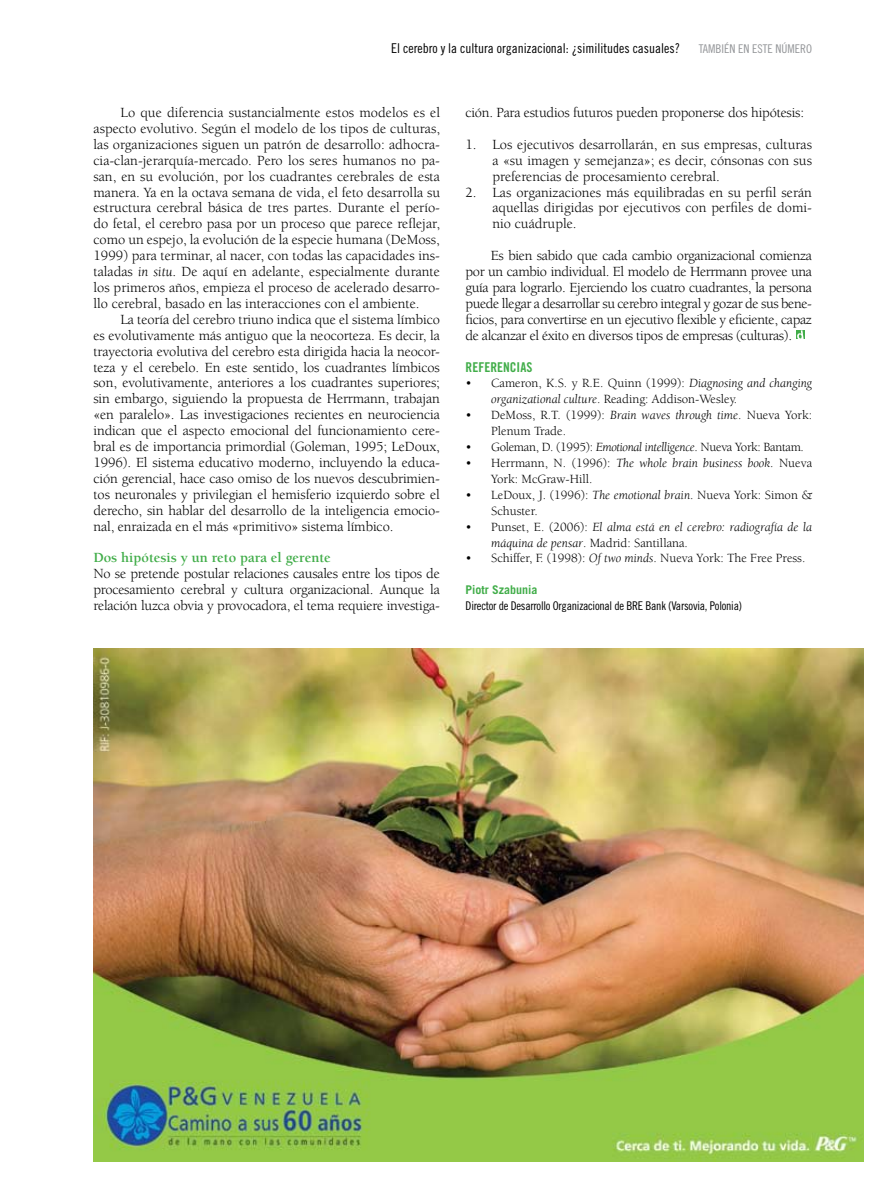
<style>
.page{position:relative;width:893px;height:1191px;background:#fff}
.page>*{position:absolute;margin:0;border:0;box-sizing:border-box;transform-origin:0 0}
.t1{font:14.4px/15.9px "Berkeley";letter-spacing:-.01em;color:#000;text-align:justify}
.t2{font:700 14.4px "Berkeley";color:#41ad49}
.t3{font:13.5px "Trade Gothic Cond Eighteen";color:#000}
.t4{font:13.5px "Trade Gothic Bold Cond Twenty";color:#41ad49}
.t5{font:12.9px/15.9px "Berkeley";color:#000}
.t6{font:italic 12.9px/15.9px "Berkeley";color:#000}
.t7{font:12.9px "Berkeley";letter-spacing:-.025em;color:#000}
.t8{font:12px "Trade Gothic Cond Eighteen";letter-spacing:-.02em;color:#000}
.t9{font:12px "Trade Gothic Cond Eighteen";color:#939598}
.t10{font:700 12px "Trade Gothic";color:#41ad49}
.s1{font-style:italic}
.s2{font-style:normal}
</style>
<div class="page">
<div style="left:796px;top:330px;width:9px;height:9px;background:#41ad49"></div>
<svg style="left:797px;top:330px;width:7px;height:9px"></svg>
<img style="left:94px;top:648px;width:769px;height:513px">
<p class="t3" style="left:391px;top:40px;width:290px">El cerebro y la cultura organizacional: ¿similitudes casuales?</p>
<p class="t9" style="left:699px;top:42px;width:11px">tambi</p>
<p class="t9" style="left:724px;top:42px;width:65px">én en este número</p>
<p class="t1" style="left:93px;top:105px;width:348px;text-indent:27px">Lo que diferencia sustancialmente estos modelos es el aspecto evolutivo. Según el modelo de los tipos de culturas, las organizaciones siguen un patrón de desarrollo: adhocra&shy;cia-clan-jerarquía-mercado. Pero los seres humanos no pa&shy;san, en su evolución, por los cuadrantes cerebrales de esta manera. Ya en la octava semana de vida, el feto desarrolla su estructura cerebral básica de tres partes. Durante el perío&shy;do fetal, el cerebro pasa por un proceso que parece reflejar, como un espejo, la evolución de la especie humana (DeMoss, 1999) para terminar, al nacer, con todas las capacidades ins&shy;taladas <span class="s1">in situ</span>. De aquí en adelante, especialmente durante los primeros años, empieza el proceso de acelerado desarro&shy;llo cerebral, basado en las interacciones con el ambiente.</p>
<p class="t1" style="left:93px;top:312px;width:348px;text-indent:27px">La teoría del cerebro triuno indica que el sistema límbico es evolutivamente más antiguo que la neocorteza. Es decir, la trayectoria evolutiva del cerebro esta dirigida hacia la neocor&shy;teza y el cerebelo. En este sentido, los cuadrantes límbicos son, evolutivamente, anteriores a los cuadrantes superiores; sin embargo, siguiendo la propuesta de Herrmann, trabajan «en paralelo». Las investigaciones recientes en neurociencia indican que el aspecto emocional del funcionamiento cere&shy;bral es de importancia primordial (Goleman, 1995; LeDoux, 1996). El sistema educativo moderno, incluyendo la educa&shy;ción gerencial, hace caso omiso de los nuevos descubrimien&shy;tos neuronales y privilegian el hemisferio izquierdo sobre el derecho, sin hablar del desarrollo de la inteligencia emocio&shy;nal, enraizada en el más «primitivo» sistema límbico.</p>
<p class="t2" style="left:93px;top:550px;width:239px">Dos hipótesis y un reto para el gerente</p>
<p class="t1" style="left:93px;top:566px;width:348px">No se pretende postular relaciones causales entre los tipos de procesamiento cerebral y cultura organizacional. Aunque la relación luzca obvia y provocadora, el tema requiere investiga-</p>
<p class="t1" style="left:465px;top:105px;width:340px">ción. Para estudios futuros pueden proponerse dos hipótesis:</p>
<p class="t1" style="left:492px;top:137px;width:321px;text-indent:-27px">1. Los ejecutivos desarrollarán, en sus empresas, culturas a «su imagen y semejanza»; es decir, cónsonas con sus preferencias de procesamiento cerebral.</p>
<p class="t1" style="left:492px;top:184px;width:321px;text-indent:-27px">2. Las organizaciones más equilibradas en su perfil serán aquellas dirigidas por ejecutivos con perfiles de domi&shy;nio cuádruple.</p>
<p class="t1" style="left:465px;top:248px;width:348px;text-indent:26px">Es bien sabido que cada cambio organizacional comienza por un cambio individual. El modelo de Herrmann provee una guía para lograrlo. Ejerciendo los cuatro cuadrantes, la persona puede llegar a desarrollar su cerebro integral y gozar de sus bene&shy;ficios, para convertirse en un ejecutivo flexible y eficiente, capaz de alcanzar el éxito en diversos tipos de empresas (culturas).</p>
<p class="t4" style="left:466px;top:358px;width:68px">REFERENCIAS</p>
<p class="t5" style="left:491px;top:376px;width:323px;text-indent:-26px">• Cameron, K.S. y R.E. Quinn (1999): <span class="s1">Diagnosing and changing organizational culture</span>. Reading: Addison-Wesley.</p>
<p class="t5" style="left:491px;top:407px;width:323px;text-indent:-26px">• DeMoss, R.T. (1999): <span class="s1">Brain waves through time</span>. Nueva York:<br>Plenum Trade.</p>
<p class="t7" style="left:466px;top:440px;width:340px">• Goleman, D. (1995): <span class="s1">Emotional intelligence</span>. Nueva York: Bantam.</p>
<p class="t5" style="left:491px;top:455px;width:323px;text-indent:-26px">• Herrmann, N. (1996): <span class="s1">The whole brain business book</span>. Nueva<br>York: McGraw-Hill.</p>
<p class="t5" style="left:491px;top:487px;width:323px;text-indent:-25px">• LeDoux, J. (1996): <span class="s1">The emotional brain</span>. Nueva York: Simon &amp;<br>Schuster.</p>
<p class="t6" style="left:491px;top:519px;width:322px;text-indent:-26px"><span class="s2">• Punset, E. (2006):</span> El alma está en el cerebro: radiografía de la máquina de pensar<span class="s2">. Madrid: Santillana.</span></p>
<p class="t5" style="left:466px;top:551px;width:341px">• Schiffer, F. (1998): <span class="s1">Of two minds</span>. Nueva York: The Free Press.</p>
<p class="t10" style="left:466px;top:582px;width:74px">Piotr Szabunia</p>
<p class="t8" style="left:466px;top:599px;width:278px">Director de Desarrollo Organizacional de BRE Bank (Varsovia, Polonia)</p>
</div>
